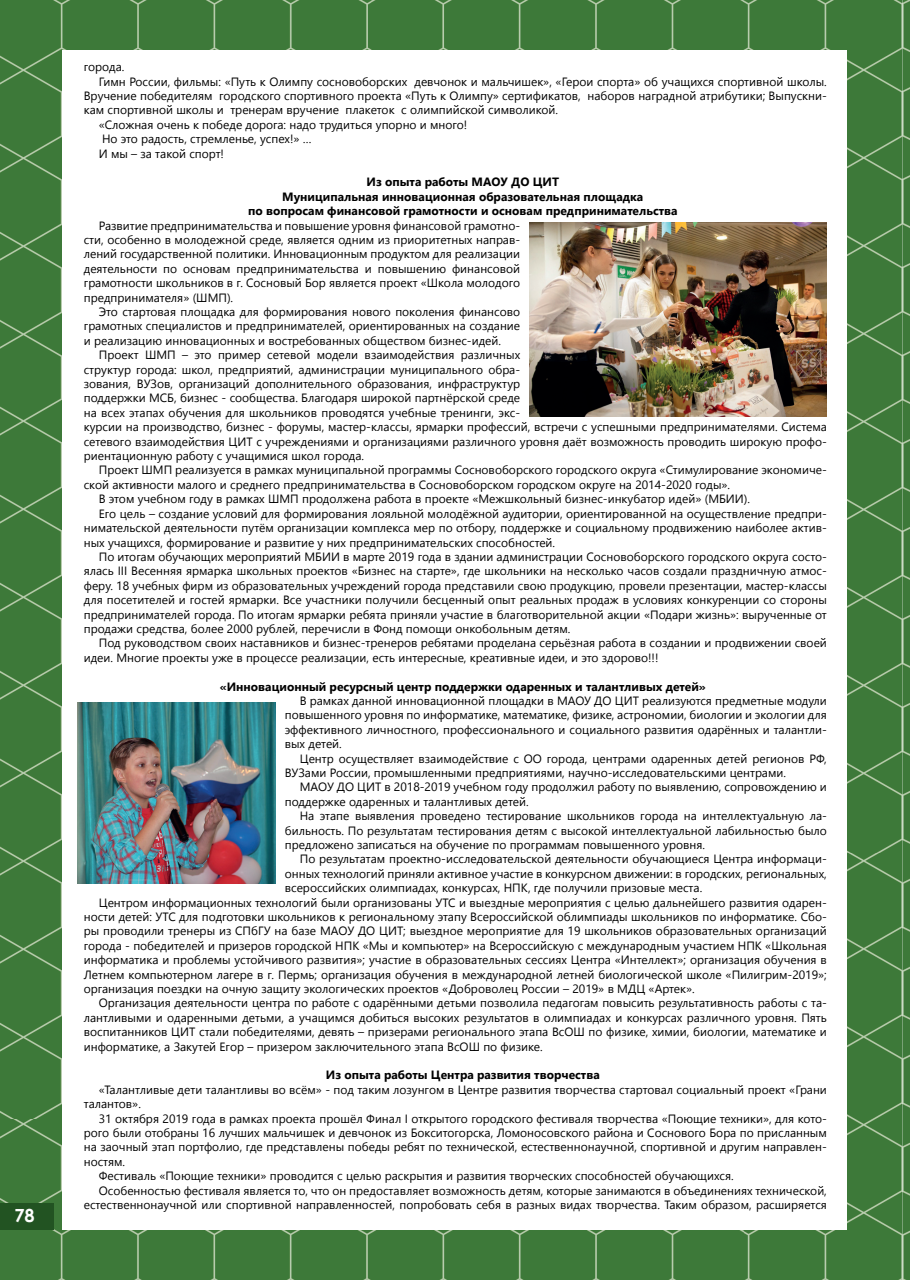
<style>
.page{position:relative;width:910px;height:1280px;background:#fff}
.page>*{position:absolute;margin:0;border:0;box-sizing:border-box;transform-origin:0 0}
.t1{font:700 18.15px "Century Gothic";color:#fff}
.t2{font:12px/14.4px "Segoe UI";color:#000;text-align:justify}
.t3{font:700 12px/14.4px "Segoe UI";color:#000;text-align:center}
</style>
<div class="page">
<img style="left:0;top:0;width:910px;height:1280px">
<div style="left:63px;top:50px;width:784px;height:1179px;background:#fff"></div>
<div style="left:0;top:1203px;width:53px;height:26px;background:#225322"></div>
<img style="left:77px;top:702px;width:199px;height:181px">
<img style="left:529px;top:223px;width:297px;height:194px">
<h1 class="t1" style="left:14px;top:1202px;width:22px">78</h1>
<p class="t2" style="left:84px;top:60px;width:42px">города.</p>
<p class="t2" style="left:99px;top:74px;width:730px">Гимн России, фильмы: «Путь к Олимпу сосновоборских девчонок и мальчишек», «Герои спорта» об учащихся спортивной школы.</p>
<p class="t2" style="left:84px;top:88px;width:745px">Вручение победителям городского спортивного проекта «Путь к Олимпу» сертификатов, наборов наградной атрибутики; Выпускни-</p>
<p class="t2" style="left:84px;top:103px;width:476px">кам спортивной школы и тренерам вручение плакеток с олимпийской символикой.</p>
<p class="t2" style="left:99px;top:117px;width:370px">«Сложная очень к победе дорога: надо трудиться упорно и много!</p>
<p class="t2" style="left:102px;top:132px;width:211px">Но это радость, стремленье, успех!» …</p>
<p class="t2" style="left:99px;top:146px;width:127px">И мы – за такой спорт!</p>
<p class="t3" style="left:248px;top:175px;width:431px">Из опыта работы МАОУ ДО ЦИТ<br>Муниципальная инновационная образовательная площадка<br>по вопросам финансовой грамотности и основам предпринимательства</p>
<p class="t2" style="left:84px;top:218px;width:438px;text-indent:15px">Развитие предпринимательства и повышение уровня финансовой грамотно&shy;сти, особенно в молодежной среде, является одним из приоритетных направ&shy;лений государственной политики. Инновационным продуктом для реализации деятельности по основам предпринимательства и повышению финансовой грамотности школьников в г. Сосновый Бор является проект «Школа молодого предпринимателя» (ШМП).</p>
<p class="t2" style="left:84px;top:304px;width:438px;text-indent:15px">Это стартовая площадка для формирования нового поколения финансово грамотных специалистов и предпринимателей, ориентированных на создание и реализацию инновационных и востребованных обществом бизнес-идей.</p>
<p class="t2" style="left:84px;top:348px;width:745px;text-align:left;text-indent:15px">Проект ШМП – это пример сетевой модели взаимодействия различных<br>структур города: школ, предприятий, администрации муниципального обра-<br>зования, ВУЗов, организаций дополнительного образования, инфраструктур<br>поддержки МСБ, бизнес - сообщества. Благодаря широкой партнёрской среде<br>на всех этапах обучения для школьников проводятся учебные тренинги, экс-<br>курсии на производство, бизнес - форумы, мастер-классы, ярмарки профессий, встречи с успешными предпринимателями. Система сетевого взаимодействия ЦИТ с учреждениями и организациями различного уровня даёт возможность проводить широкую профо&shy;риентационную работу с учащимися школ города.</p>
<p class="t2" style="left:99px;top:463px;width:730px">Проект ШМП реализуется в рамках муниципальной программы Сосновоборского городского округа «Стимулирование экономиче-</p>
<p class="t2" style="left:84px;top:477px;width:648px">ской активности малого и среднего предпринимательства в Сосновоборском городском округе на 2014-2020 годы».</p>
<p class="t2" style="left:99px;top:492px;width:653px">В этом учебном году в рамках ШМП продолжена работа в проекте «Межшкольный бизнес-инкубатор идей» (МБИИ).</p>
<p class="t2" style="left:99px;top:506px;width:730px">Его цель – создание условий для формирования лояльной молодёжной аудитории, ориентированной на осуществление предпри-</p>
<p class="t2" style="left:84px;top:520px;width:745px">нимательской деятельности путём организации комплекса мер по отбору, поддержке и социальному продвижению наиболее актив-</p>
<p class="t2" style="left:84px;top:535px;width:473px">ных учащихся, формирование и развитие у них предпринимательских способностей.</p>
<p class="t2" style="left:99px;top:549px;width:730px">По итогам обучающих мероприятий МБИИ в марте 2019 года в здании администрации Сосновоборского городского округа состо-</p>
<p class="t2" style="left:84px;top:564px;width:745px">ялась III Весенняя ярмарка школьных проектов «Бизнес на старте», где школьники на несколько часов создали праздничную атмос-</p>
<p class="t2" style="left:84px;top:578px;width:745px">феру. 18 учебных фирм из образовательных учреждений города представили свою продукцию, провели презентации, мастер-классы</p>
<p class="t2" style="left:84px;top:592px;width:745px">для посетителей и гостей ярмарки. Все участники получили бесценный опыт реальных продаж в условиях конкуренции со стороны</p>
<p class="t2" style="left:84px;top:607px;width:745px">предпринимателей города. По итогам ярмарки ребята приняли участие в благотворительной акции «Подари жизнь»: вырученные от</p>
<p class="t2" style="left:84px;top:621px;width:488px">продажи средства, более 2000 рублей, перечисли в Фонд помощи онкобольным детям.</p>
<p class="t2" style="left:99px;top:636px;width:730px">Под руководством своих наставников и бизнес-тренеров ребятами проделана серьёзная работа в создании и продвижении своей</p>
<p class="t2" style="left:84px;top:650px;width:576px">идеи. Многие проекты уже в процессе реализации, есть интересные, креативные идеи, и это здорово!!!</p>
<p class="t3" style="left:220px;top:679px;width:488px">«Инновационный ресурсный центр поддержки одаренных и талантливых детей»</p>
<p class="t2" style="left:285px;top:693px;width:544px;text-indent:15px">В рамках данной инновационной площадки в МАОУ ДО ЦИТ реализуются предметные модули повышенного уровня по информатике, математике, физике, астрономии, биологии и экологии для эффективного личностного, профессионального и социального развития одарённых и талантли&shy;вых детей.</p>
<p class="t2" style="left:285px;top:751px;width:544px;text-indent:15px">Центр осуществляет взаимодействие с ОО города, центрами одаренных детей регионов РФ,<br>ВУЗами России, промышленными предприятиями, научно-исследовательскими центрами.</p>
<p class="t2" style="left:285px;top:780px;width:544px;text-indent:15px">МАОУ ДО ЦИТ в 2018-2019 учебном году продолжил работу по выявлению, сопровождению и поддержке одаренных и талантливых детей.</p>
<p class="t2" style="left:285px;top:808px;width:544px;text-indent:15px">На этапе выявления проведено тестирование школьников города на интеллектуальную ла&shy;бильность. По результатам тестирования детям с высокой интеллектуальной лабильностью было предложено записаться на обучение по программам повышенного уровня.</p>
<p class="t2" style="left:300px;top:852px;width:529px">По результатам проектно-исследовательской деятельности обучающиеся Центра информаци-</p>
<p class="t2" style="left:285px;top:866px;width:544px">онных технологий приняли активное участие в конкурсном движении: в городских, региональных,</p>
<p class="t2" style="left:285px;top:880px;width:419px">всероссийских олимпиадах, конкурсах, НПК, где получили призовые места.</p>
<p class="t2" style="left:99px;top:895px;width:730px">Центром информационных технологий были организованы УТС и выездные мероприятия с целью дальнейшего развития одарен-</p>
<p class="t2" style="left:84px;top:909px;width:745px">ности детей: УТС для подготовки школьников к региональному этапу Всероссийской облимпиады школьников по информатике. Сбо-</p>
<p class="t2" style="left:84px;top:924px;width:745px">ры проводили тренеры из СПбГУ на базе МАОУ ДО ЦИТ; выездное мероприятие для 19 школьников образовательных организаций</p>
<p class="t2" style="left:84px;top:938px;width:745px">города - победителей и призеров городской НПК «Мы и компьютер» на Всероссийскую с международным участием НПК «Школьная</p>
<p class="t2" style="left:84px;top:952px;width:745px">информатика и проблемы устойчивого развития»; участие в образовательных сессиях Центра «Интеллект»; организация обучения в</p>
<p class="t2" style="left:84px;top:967px;width:745px">Летнем компьютерном лагере в г. Пермь; организация обучения в международной летней биологической школе «Пилигрим-2019»;</p>
<p class="t2" style="left:84px;top:981px;width:613px">организация поездки на очную защиту экологических проектов «Доброволец России – 2019» в МДЦ «Артек».</p>
<p class="t2" style="left:99px;top:996px;width:730px">Организация деятельности центра по работе с одарёнными детьми позволила педагогам повысить результативность работы с та-</p>
<p class="t2" style="left:84px;top:1010px;width:745px">лантливыми и одаренными детьми, а учащимся добиться высоких результатов в олимпиадах и конкурсах различного уровня. Пять</p>
<p class="t2" style="left:84px;top:1024px;width:745px">воспитанников ЦИТ стали победителями, девять – призерами регионального этапа ВсОШ по физике, химии, биологии, математике и</p>
<p class="t2" style="left:84px;top:1039px;width:460px">информатике, а Закутей Егор – призером заключительного этапа ВсОШ по физике.</p>
<p class="t3" style="left:326px;top:1068px;width:275px">Из опыта работы Центра развития творчества</p>
<p class="t2" style="left:84px;top:1082px;width:745px;text-indent:15px">«Талантливые дети талантливы во всём» - под таким лозунгом в Центре развития творчества стартовал социальный проект «Грани талантов».</p>
<p class="t2" style="left:99px;top:1111px;width:730px">31 октября 2019 года в рамках проекта прошёл Финал I открытого городского фестиваля творчества «Поющие техники», для кото-</p>
<p class="t2" style="left:84px;top:1125px;width:745px">рого были отобраны 16 лучших мальчишек и девчонок из Бокситогорска, Ломоносовского района и Соснового Бора по присланным</p>
<p class="t2" style="left:84px;top:1140px;width:745px">на заочный этап портфолио, где представлены победы ребят по технической, естественнонаучной, спортивной и другим направлен-</p>
<p class="t2" style="left:84px;top:1154px;width:43px">ностям.</p>
<p class="t2" style="left:99px;top:1168px;width:636px">Фестиваль «Поющие техники» проводится с целью раскрытия и развития творческих способностей обучающихся.</p>
<p class="t2" style="left:99px;top:1183px;width:730px">Особенностью фестиваля является то, что он предоставляет возможность детям, которые занимаются в объединениях технической,</p>
<p class="t2" style="left:84px;top:1197px;width:745px">естественнонаучной или спортивной направленностей, попробовать себя в разных видах творчества. Таким образом, расширяется</p>
</div>
